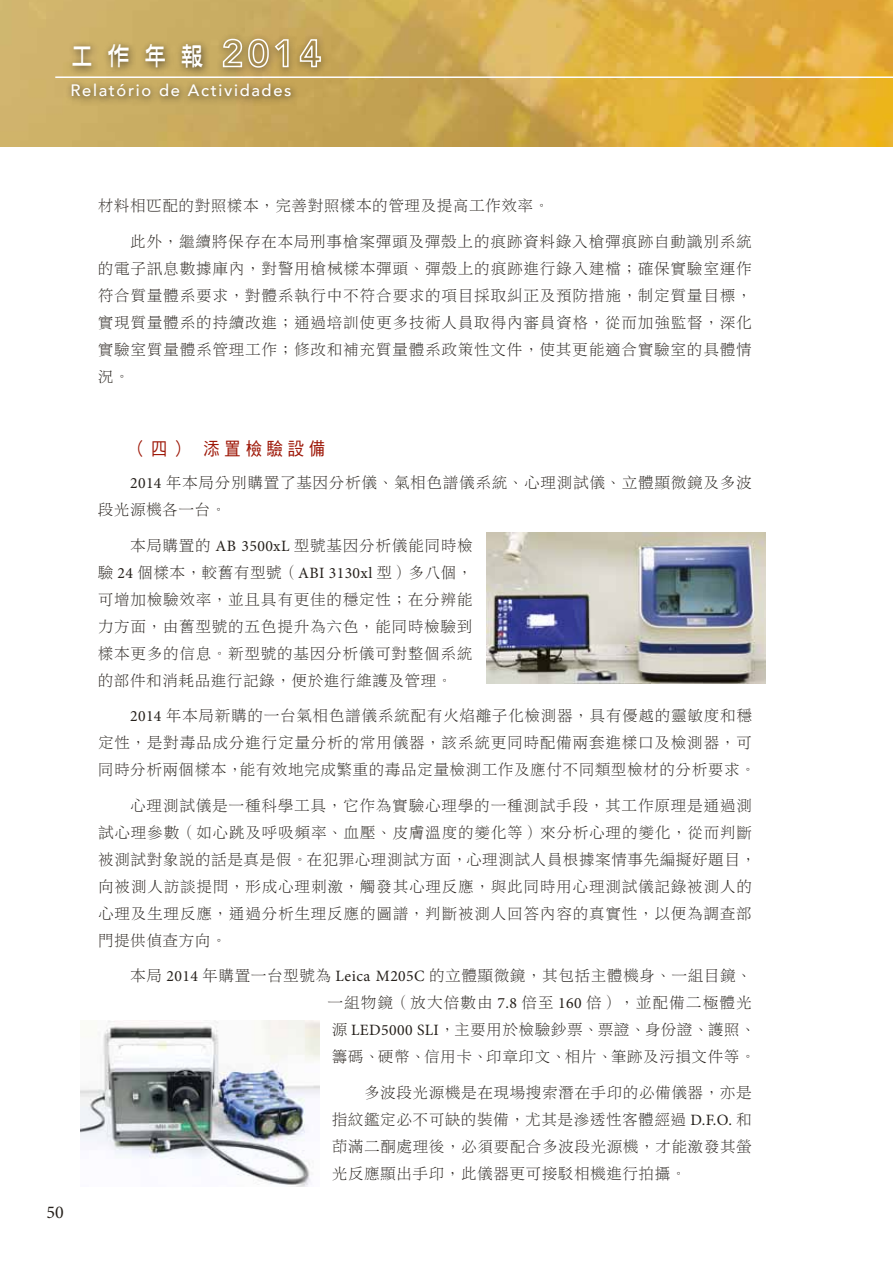
<style>
.page{position:relative;width:893px;height:1263px;background:#fff}
.page>*{position:absolute;margin:0;border:0;box-sizing:border-box;transform-origin:0 0}
.t1{font:25.5px "DF Ya Yi HK W6";color:#fff;scale:.9 1}
.t2{font:18px "DF Hei HK W5";letter-spacing:.3em;color:#9d1606;scale:.9 1}
.t3{font:18px "Minion Pro";color:#26211c}
.t4{font:500 16.5px "Avenir";letter-spacing:.1em;color:#fff}
.t5{font:15.75px/27px "DF Li Song HK W3";letter-spacing:.035em;color:#26211c}
.s1{font-family:"Minion Pro"}
</style>
<div class="page">
<img style="left:0;top:0;width:893px;height:146px">
<hr style="left:55px;top:76px;width:838px;height:2px;background:#fff">
<div style="left:66px;top:38px;width:145px;height:39px;background:#26211c;opacity:.8"></div>
<div style="left:65px;top:78px;width:234px;height:27px;background:#26211c;opacity:.8"></div>
<div style="left:216px;top:33px;width:113px;height:45px;background:#26211c;opacity:.8"></div>
<svg style="left:221px;top:38px;width:68px;height:31px;background:#c2ad7c"></svg>
<svg style="left:299px;top:38px;width:23px;height:30px"></svg>
<img style="left:487px;top:532px;width:278px;height:152px">
<img style="left:81px;top:1020px;width:239px;height:166px">
<h1 class="t1" style="left:71px;top:42px;width:149px">工作年報</h1>
<p class="t4" style="left:71px;top:76px;width:223px">Relatório de Actividades</p>
<p class="t3" style="left:47px;top:1200px;width:19px">50</p>
<p class="t5" style="left:98px;top:192px;width:453px">材料相匹配的對照樣本，完善對照樣本的管理及提高工作效率。</p>
<p class="t5" style="left:98px;top:227px;width:656px;text-align:justify;text-indent:32px">此外，繼續將保存在本局刑事槍案彈頭及彈殼上的痕跡資料錄入槍彈痕跡自動識別系統的電子訊息數據庫內，對警用槍械樣本彈頭、彈殼上的痕跡進行錄入建檔；確保實驗室運作符合質量體系要求，對體系執行中不符合要求的項目採取糾正及預防措施，制定質量目標，實現質量體系的持續改進；通過培訓使更多技術人員取得內審員資格，從而加強監督，深化實驗室質量體系管理工作；修改和補充質量體系政策性文件，使其更能適合實驗室的具體情況。</p>
<p class="t2" style="left:130px;top:438px;width:218px">（四） 添置檢驗設備</p>
<p class="t5" style="left:98px;top:469px;width:656px;text-indent:32px"><span class="s1">2014</span> 年本局分別購置了基因分析儀、氣相色譜儀系統、心理測試儀、立體顯微鏡及多波段光源機各一台。</p>
<p class="t5" style="left:98px;top:531px;width:377px;text-align:justify;text-indent:32px">本局購置的 <span class="s1">AB 3500xL</span> 型號基因分析儀能同時檢驗 <span class="s1">24</span> 個樣本，較舊有型號（<span class="s1">ABI 3130xl</span> 型）多八個，可增加檢驗效率，並且具有更佳的穩定性；在分辨能力方面，由舊型號的五色提升為六色，能同時檢驗到樣本更多的信息。新型號的基因分析儀可對整個系統的部件和消耗品進行記錄，便於進行維護及管理。</p>
<p class="t5" style="left:98px;top:702px;width:659px;text-indent:32px"><span class="s1">2014</span> 年本局新購的一台氣相色譜儀系統配有火焰離子化檢測器，具有優越的靈敏度和穩定性，是對毒品成分進行定量分析的常用儀器，該系統更同時配備兩套進樣口及檢測器，可同時分析兩個樣本，能有效地完成繁重的毒品定量檢測工作及應付不同類型檢材的分析要求。</p>
<p class="t5" style="left:98px;top:791px;width:660px;text-indent:32px">心理測試儀是一種科學工具，它作為實驗心理學的一種測試手段，其工作原理是通過測試心理參數（如心跳及呼吸頻率、血壓、皮膚溫度的變化等）來分析心理的變化，從而判斷被測試對象說的話是真是假。在犯罪心理測試方面，心理測試人員根據案情事先編擬好題目，向被測人訪談提問，形成心理刺激，觸發其心理反應，與此同時用心理測試儀記錄被測人的心理及生理反應，通過分析生理反應的圖譜，判斷被測人回答內容的真實性，以便為調查部門提供偵查方向。</p>
<p class="t5" style="left:327px;top:962px;width:430px;text-indent:-197px">本局 <span class="s1">2014</span> 年購置一台型號為 <span class="s1">Leica M205C</span> 的立體顯微鏡，其包括主體機身、一組目鏡、一組物鏡（放大倍數由 <span class="s1">7.8</span> 倍至 <span class="s1">160</span> 倍），並配備二極體光源 <span class="s1">LED5000 SLI</span>，主要用於檢驗鈔票、票證、身份證、護照、籌碼、硬幣、信用卡、印章印文、相片、筆跡及污損文件等。</p>
<p class="t5" style="left:332px;top:1078px;width:422px;text-align:justify;text-indent:32px">多波段光源機是在現場搜索潛在手印的必備儀器，亦是指紋鑑定必不可缺的裝備，尤其是滲透性客體經過 <span class="s1">D.F.O.</span> 和茚滿二酮處理後，必須要配合多波段光源機，才能激發其螢光反應顯出手印，此儀器更可接駁相機進行拍攝。</p>
</div>
